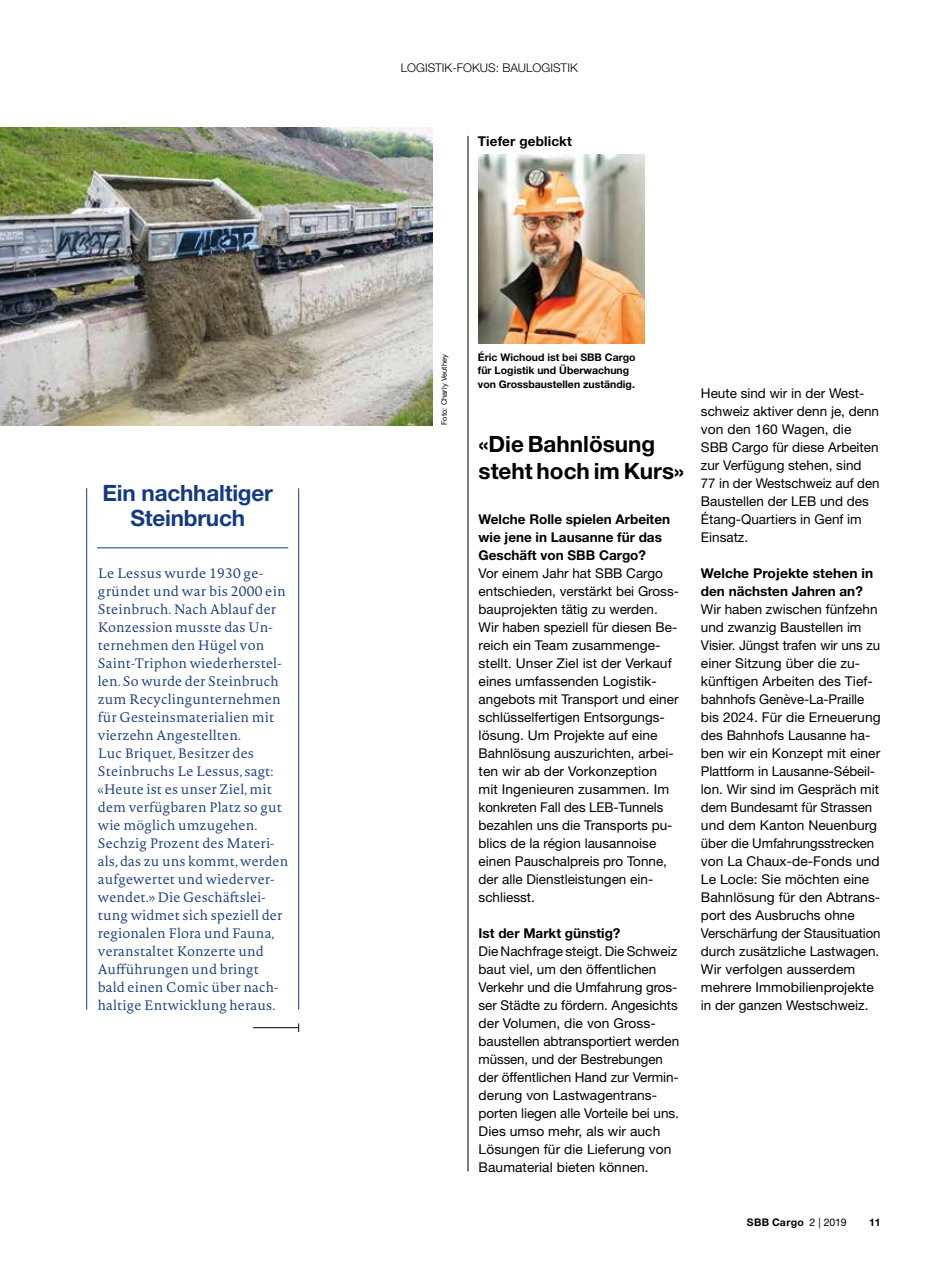
<style>
.page{position:relative;width:936px;height:1263px;background:#fff}
.page>*{position:absolute;margin:0;border:0;box-sizing:border-box;transform-origin:0 0}
.t1{font:700 22.5px/27px "Helvetica Neue LT Std";color:#000}
.t2{font:700 22.5px/24.8px "Helvetica Neue LT Std";letter-spacing:-.01em;color:#143a84;text-align:center}
.t3{font:13.5px/18px "Helvetica Neue LT Std";color:#000}
.t4{font:300 13.5px/18px "Novel Pro";letter-spacing:.01em;color:#143a84}
.t5{font:700 13.5px/18px "Helvetica Neue LT Std";color:#000}
.t6{font:300 12px "Helvetica Neue LT Std";color:#000}
.t7{font:700 10.5px/13.5px "Helvetica Neue LT Std";color:#000}
.t8{font:700 10.5px "Helvetica Neue LT Std";letter-spacing:.025em;color:#000}
.t9{font:7.5px "Helvetica Neue LT Std";letter-spacing:.01em;color:#000}
.s1{font-weight:400}
</style>
<div class="page">
<img style="left:478px;top:155px;width:166px;height:189px">
<hr style="left:467px;top:136px;width:1px;height:1035px;background:#000">
<img style="left:0;top:128px;width:433px;height:297px">
<hr style="left:97px;top:547px;width:191px;height:1px;background:#143a84">
<hr style="left:86px;top:488px;width:1px;height:522px;background:#143a84">
<hr style="left:298px;top:488px;width:1px;height:522px;background:#143a84">
<hr style="left:253px;top:1027px;width:46px;height:1px;background:#000">
<h1 class="t2" style="left:102px;top:480px;width:172px">Ein nachhaltiger<br>Steinbruch</h1>
<p class="t4" style="left:98px;top:563px;width:192px">Le Lessus wurde 1930 ge&shy;gründet und war bis 2000 ein<br>Steinbruch. Nach Ablauf der<br>Konzession musste das Un&shy;ternehmen den Hügel von<br>Saint-Triphon wiederherstel&shy;len. So wurde der Steinbruch zum Recyclingunternehmen für Gesteinsmaterialien mit vierzehn Angestellten.<br>Luc Briquet, Besitzer des<br>Steinbruchs Le Lessus, sagt: «Heute ist es unser Ziel, mit dem verfügbaren Platz so gut wie möglich umzugehen.<br>Sechzig Prozent des Materi&shy;als, das zu uns kommt, werden aufgewertet und wiederver&shy;wendet.» Die Geschäftslei&shy;tung widmet sich speziell der regionalen Flora und Fauna, veranstaltet Konzerte und<br>Aufführungen und bringt bald einen Comic über nach&shy;haltige Entwicklung heraus.</p>
<p class="t6" style="left:401px;top:61px;width:178px">LOGISTIK-FOKUS: BAULOGISTIK</p>
<p class="t5" style="left:477px;top:131px;width:96px">Tiefer geblickt</p>
<p class="t9" style="left:439px;top:425px;width:73px;rotate:-90deg">Foto: Charly Veuthey</p>
<p class="t7" style="left:478px;top:350px;width:159px">Éric Wichoud ist bei SBB Cargo für Logistik und Überwachung von Grossbaustellen zuständig.</p>
<h1 class="t1" style="left:478px;top:430px;width:207px">«Die Bahnlösung steht hoch im Kurs»</h1>
<p class="t5" style="left:478px;top:509px;width:193px">Welche Rolle spielen Arbeiten wie jene in Lausanne für das<br>Geschäft von SBB Cargo?</p>
<p class="t3" style="left:478px;top:564px;width:202px">Vor einem Jahr hat SBB Cargo entschieden, verstärkt bei Gross&shy;bauprojekten tätig zu werden.<br>Wir haben speziell für diesen Be&shy;reich ein Team zusammenge&shy;stellt. Unser Ziel ist der Verkauf eines umfassenden Logistik&shy;angebots mit Transport und einer schlüsselfertigen Entsorgungs&shy;lösung. Um Projekte auf eine<br>Bahnlösung auszurichten, arbei&shy;ten wir ab der Vorkonzeption mit Ingenieuren zusammen. Im konkreten Fall des LEB-Tunnels bezahlen uns die Transports pu&shy;blics de la région lausannoise einen Pauschalpreis pro Tonne, der alle Dienstleistungen ein&shy;schliesst.</p>
<p class="t5" style="left:478px;top:923px;width:143px">Ist der Markt günstig?</p>
<p class="t3" style="left:478px;top:942px;width:202px">Die Nachfrage steigt. Die Schweiz baut viel, um den öffentlichen<br>Verkehr und die Umfahrung gros&shy;ser Städte zu fördern. Angesichts der Volumen, die von Gross&shy;baustellen abtransportiert werden müssen, und der Bestrebungen der öffentlichen Hand zur Vermin&shy;derung von Lastwagentrans&shy;porten liegen alle Vorteile bei uns.<br>Dies umso mehr, als wir auch<br>Lösungen für die Lieferung von<br>Baumaterial bieten können.</p>
<p class="t3" style="left:701px;top:384px;width:180px">Heute sind wir in der West&shy;schweiz aktiver denn je, denn von den 160 Wagen, die<br>SBB Cargo für diese Arbeiten zur Verfügung stehen, sind<br>77 in der Westschweiz auf den<br>Baustellen der LEB und des<br>Étang-Quartiers in Genf im<br>Einsatz.</p>
<p class="t5" style="left:701px;top:563px;width:174px">Welche Projekte stehen in den nächsten Jahren an?</p>
<p class="t3" style="left:701px;top:600px;width:181px">Wir haben zwischen fünfzehn und zwanzig Baustellen im<br>Visier. Jüngst trafen wir uns zu einer Sitzung über die zu&shy;künftigen Arbeiten des Tief&shy;bahnhofs Genève-La-Praille bis 2024. Für die Erneuerung des Bahnhofs Lausanne ha&shy;ben wir ein Konzept mit einer<br>Plattform in Lausanne-Sébeil&shy;lon. Wir sind im Gespräch mit dem Bundesamt für Strassen und dem Kanton Neuenburg über die Umfahrungsstrecken von La Chaux-de-Fonds und<br>Le Locle: Sie möchten eine<br>Bahnlösung für den Abtrans&shy;port des Ausbruchs ohne<br>Verschärfung der Stausituation durch zusätzliche Lastwagen.<br>Wir verfolgen ausserdem mehrere Immobilienprojekte in der ganzen Westschweiz.</p>
<p class="t8" style="left:746px;top:1215px;width:101px">SBB Cargo <span class="s1">2 | 2019</span></p>
<p class="t7" style="left:868px;top:1215px;width:13px">11</p>
</div>
